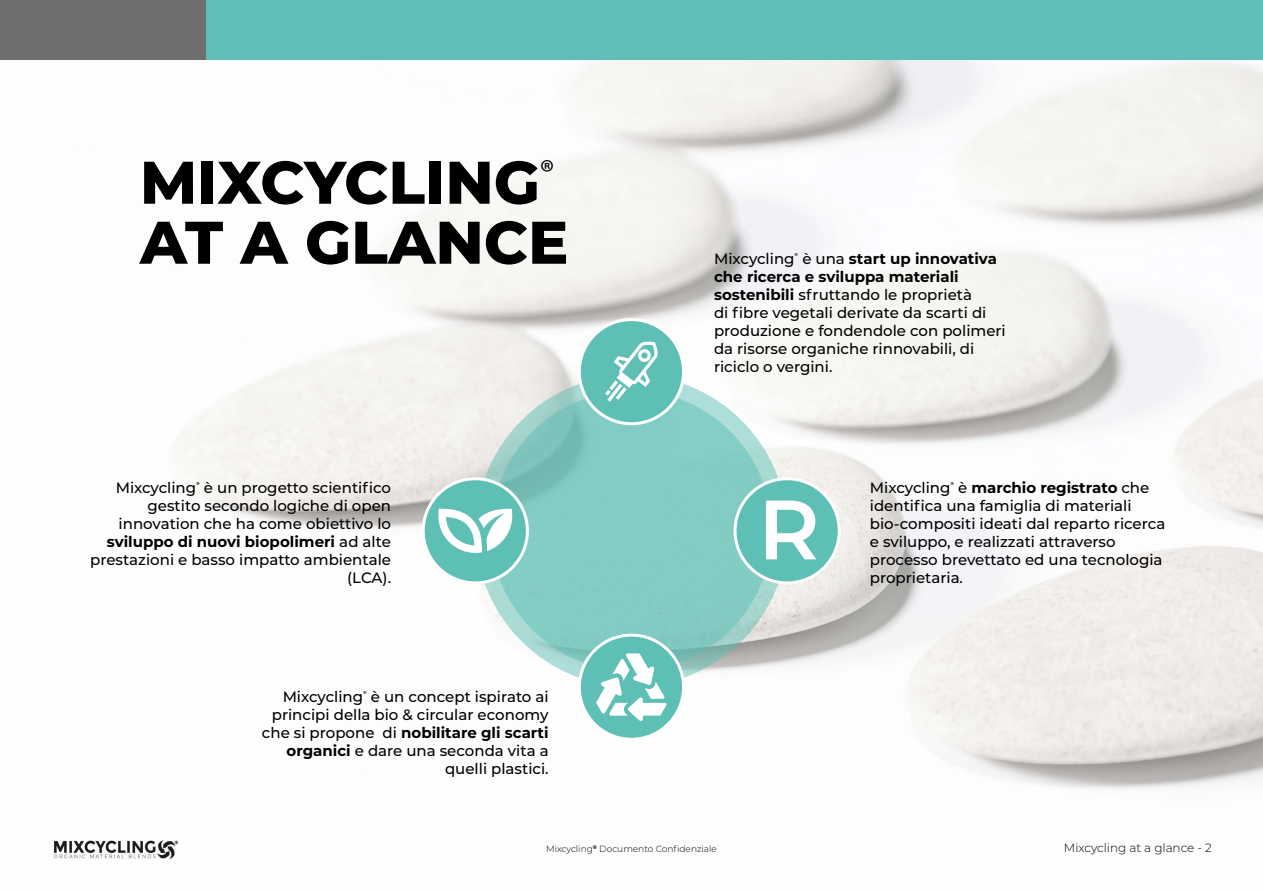
<style>
.page{position:relative;width:1263px;height:893px;background:#fff}
.page>*{position:absolute;margin:0;border:0;box-sizing:border-box;transform-origin:0 0}
.t1{font:600 84px "Montserrat";color:#fff}
.t2{font:800 60px/60px "Montserrat";color:#000}
.t3{font:500 15px/18px "Montserrat";color:#000;text-align:right}
.t4{font:300 12px "Montserrat";color:#000}
.t5{font:300 9px "Montserrat";color:#000}
.s1{font-weight:700}
</style>
<div class="page">
<img style="left:54px;top:60px;width:1209px;height:799px">
<svg style="left:476px;top:375px;width:311px;height:312px;fill:#a8d8d1"></svg>
<svg style="left:491px;top:391px;width:281px;height:280px;fill:#83ccc4"></svg>
<div style="left:0;top:0;width:206px;height:60px;background:#706f6f"></div>
<div style="left:206px;top:0;width:1057px;height:60px;background:#5fbeb5"></div>
<div style="left:579px;top:320px;width:104px;height:104px;background:#5ebfb5;border-radius:50%"></div>
<div style="left:578px;top:318px;width:107px;height:107px;border:3px solid #fff;border-radius:50%"></div>
<svg style="left:605px;top:341px;width:53px;height:61px"></svg>
<div style="left:579px;top:635px;width:104px;height:104px;background:#5ebfb5;border-radius:50%"></div>
<div style="left:578px;top:634px;width:107px;height:107px;border:3px solid #fff;border-radius:50%"></div>
<svg style="left:596px;top:653px;width:71px;height:68px"></svg>
<div style="left:423px;top:479px;width:104px;height:104px;background:#5ebfb5;border-radius:50%"></div>
<div style="left:422px;top:477px;width:107px;height:107px;border:3px solid #fff;border-radius:50%"></div>
<svg style="left:438px;top:509px;width:75px;height:44px"></svg>
<div style="left:735px;top:479px;width:104px;height:104px;background:#5ebfb5;border-radius:50%"></div>
<div style="left:733px;top:477px;width:108px;height:107px;border:3px solid #fff;border-radius:50%"></div>
<h2 class="t2" style="left:140px;top:149px;width:430px">MIXCYCLING<sup>®<br></sup>AT A GLANCE</h2>
<p class="t3" style="left:714px;top:249px;width:293px;text-align:left">Mixcycling<sup>®</sup> è una <span class="s1">start up innovativa che ricerca e sviluppa materiali sostenibili</span> sfruttando le proprietà<br>di fibre vegetali derivate da scarti di produzione e fondendole con polimeri da risorse organiche rinnovabili, di riciclo o vergini.</p>
<p class="t3" style="left:90px;top:478px;width:302px">Mixcycling<sup>®</sup> è un progetto scientifico gestito secondo logiche di open innovation che ha come obiettivo lo <span class="s1">sviluppo di nuovi biopolimeri</span> ad alte prestazioni e basso impatto ambientale (LCA).</p>
<p class="t3" style="left:870px;top:478px;width:297px;text-align:left">Mixcycling<sup>®</sup> è <span class="s1">marchio registrato</span> che identifica una famiglia di materiali bio-compositi ideati dal reparto ricerca e sviluppo, e realizzati attraverso processo brevettato ed una tecnologia</p>
<h1 class="t1" style="left:758px;top:470px;width:63px">R</h1>
<p class="t3" style="left:870px;top:568px;width:95px">proprietaria.</p>
<p class="t3" style="left:262px;top:687px;width:288px">Mixcycling<sup>®</sup> è un concept ispirato ai principi della bio &amp; circular economy che si propone di <span class="s1">nobilitare gli scarti organici</span> e dare una seconda vita a quelli plastici.</p>
<p class="t5" style="left:546px;top:843px;width:172px">Mixcycling<sup>®</sup> Documento Confidenziale</p>
<p class="t4" style="left:1064px;top:840px;width:150px">Mixcycling at a glance - 2</p>
</div>
